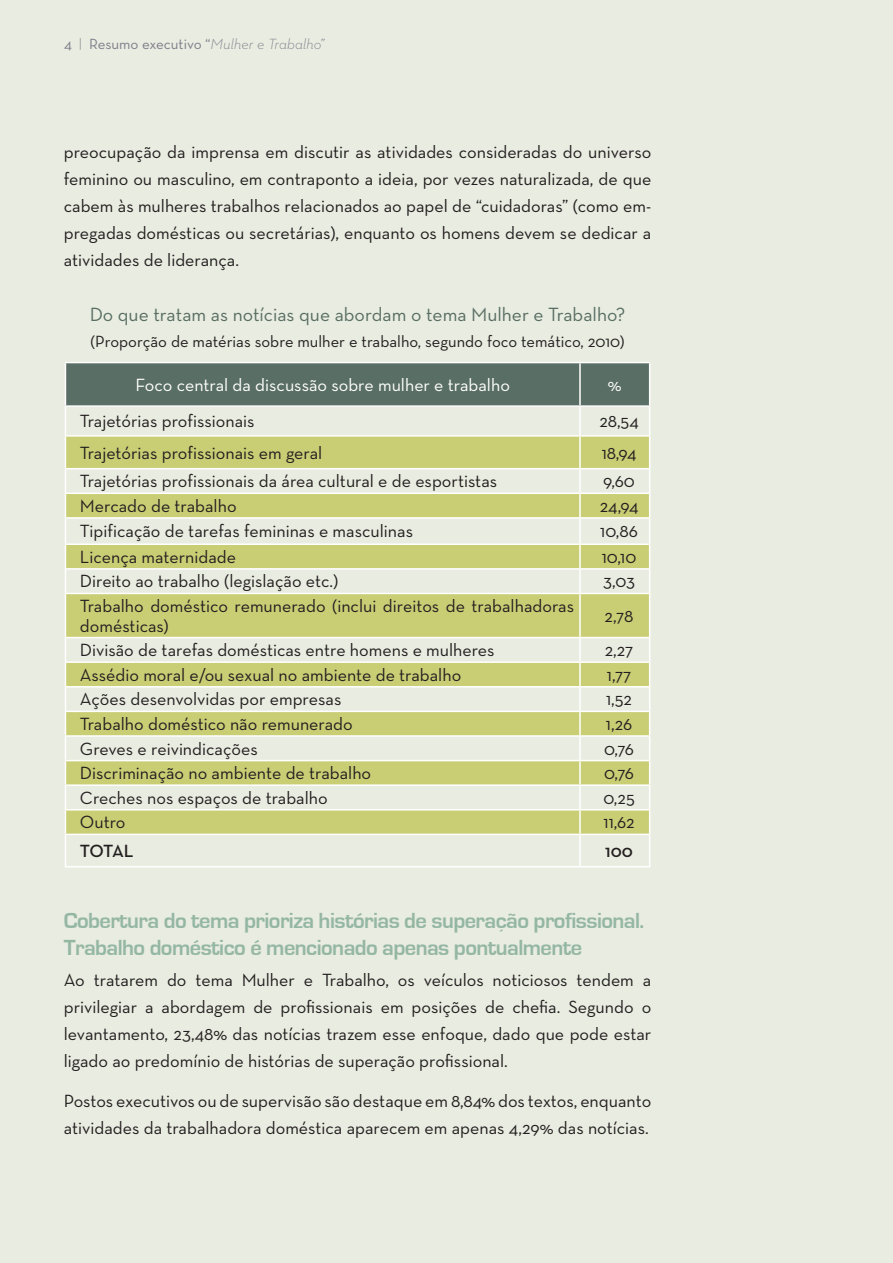
<style>
.page{position:relative;width:893px;height:1263px;background:#e9ece0}
.page>*{position:absolute;margin:0;border:0;box-sizing:border-box;transform-origin:0 0}
.primeiro_paragrafo{font:700 22.5px/27px "Eurostile";letter-spacing:-.025em;color:#94b7a3}
.texto_corrido{font:19.5px "Neutra Text";color:#596e64}
.Tabela_-_texto_corri{font:18px/19.5px "Neutra Text";color:#231f20}
.titulo_-_new_copy{font:18px/27px "Neutra Text";color:#231f20;text-align:justify}
.primeiro_paragrafo-2{font:18px/27px "Neutra Text";color:#231f20;text-align:justify}
.Tabela_-_subtitulo{font:18px "Neutra Text";color:#fff}
.Tabela_-_texto_corri-2{font:600 18px "Neutra Text";letter-spacing:-.02em;color:#231f20}
.texto_corrido-2{font:16.5px "Neutra Text";color:#231f20}
.paginação_-_titulo{font:15px "Neutra Text";color:#817d8c}
.paginação{font:15px "Neutra Text";color:#817d8c}
.s1{font-family:"Neutra Text Light SC"}
.s2{font-weight:300;font-style:italic}
</style>
<div class="page">
<svg style="left:66px;top:594px;width:583px;height:240px;fill:#c9cd74"></svg>
<hr style="left:65px;top:362px;width:515px;height:1px;background:#fff">
<hr style="left:580px;top:362px;width:70px;height:1px;background:#fff">
<svg style="left:65px;top:363px;width:585px;height:230px"></svg>
<hr style="left:65px;top:593px;width:515px;height:1px;background:#fff">
<hr style="left:65px;top:594px;width:1px;height:43px;background:#fff">
<hr style="left:580px;top:593px;width:70px;height:1px;background:#fff">
<hr style="left:579px;top:594px;width:2px;height:43px;background:#fff">
<hr style="left:649px;top:594px;width:1px;height:43px;background:#fff">
<hr style="left:65px;top:637px;width:515px;height:1px;background:#fff">
<hr style="left:580px;top:637px;width:70px;height:1px;background:#fff">
<hr style="left:579px;top:638px;width:2px;height:23px;background:#fff">
<hr style="left:65px;top:661px;width:515px;height:2px;background:#fff">
<hr style="left:580px;top:661px;width:70px;height:2px;background:#fff">
<hr style="left:579px;top:663px;width:2px;height:23px;background:#fff">
<hr style="left:65px;top:686px;width:515px;height:1px;background:#fff">
<hr style="left:580px;top:686px;width:70px;height:1px;background:#fff">
<hr style="left:579px;top:687px;width:2px;height:24px;background:#fff">
<hr style="left:65px;top:711px;width:515px;height:1px;background:#fff">
<hr style="left:580px;top:711px;width:70px;height:1px;background:#fff">
<hr style="left:579px;top:712px;width:2px;height:23px;background:#fff">
<hr style="left:65px;top:735px;width:515px;height:2px;background:#fff">
<hr style="left:580px;top:735px;width:70px;height:2px;background:#fff">
<hr style="left:579px;top:737px;width:2px;height:23px;background:#fff">
<hr style="left:65px;top:760px;width:515px;height:1px;background:#fff">
<hr style="left:580px;top:760px;width:70px;height:1px;background:#fff">
<hr style="left:579px;top:761px;width:2px;height:23px;background:#fff">
<hr style="left:65px;top:784px;width:515px;height:2px;background:#fff">
<hr style="left:580px;top:784px;width:70px;height:2px;background:#fff">
<hr style="left:579px;top:786px;width:2px;height:23px;background:#fff">
<hr style="left:65px;top:809px;width:515px;height:1px;background:#fff">
<svg style="left:65px;top:638px;width:1px;height:196px"></svg>
<hr style="left:580px;top:809px;width:70px;height:1px;background:#fff">
<hr style="left:579px;top:810px;width:2px;height:24px;background:#fff">
<svg style="left:649px;top:638px;width:1px;height:196px"></svg>
<hr style="left:65px;top:834px;width:515px;height:1px;background:#fff">
<hr style="left:65px;top:835px;width:1px;height:31px;background:#fff">
<hr style="left:580px;top:834px;width:70px;height:1px;background:#fff">
<hr style="left:579px;top:835px;width:2px;height:31px;background:#fff">
<hr style="left:649px;top:835px;width:1px;height:31px;background:#fff">
<hr style="left:65px;top:866px;width:515px;height:1px;background:#fff">
<hr style="left:580px;top:866px;width:70px;height:1px;background:#fff">
<p class="paginação" style="left:64px;top:35px;width:9px">4</p>
<p class="paginação_-_titulo" style="left:79px;top:35px;width:247px"><span class="s1">|</span> Resumo executivo “<span class="s2">Mulher e Trabalho”</span></p>
<p class="primeiro_paragrafo-2" style="left:64px;top:138px;width:589px">preocupação da imprensa em discutir as atividades consideradas do universo feminino ou masculino, em contraponto a ideia, por vezes naturalizada, de que cabem às mulheres trabalhos relacionados ao papel de “cuidadoras” (como em&shy;pregadas domésticas ou secretárias), enquanto os homens devem se dedicar a atividades de liderança.</p>
<p class="texto_corrido" style="left:90px;top:303px;width:537px">Do que tratam as notícias que abordam o tema Mulher e Trabalho?</p>
<p class="texto_corrido-2" style="left:90px;top:332px;width:536px">(Proporção de matérias sobre mulher e trabalho, segundo foco temático, 2010)</p>
<p class="Tabela_-_subtitulo" style="left:136px;top:374px;width:376px">Foco central da discussão sobre mulher e trabalho</p>
<p class="Tabela_-_subtitulo" style="left:608px;top:374px;width:15px">%</p>
<p class="Tabela_-_texto_corri" style="left:80px;top:411px;width:176px">Trajetórias profissionais</p>
<p class="Tabela_-_texto_corri" style="left:599px;top:411px;width:41px">28,54</p>
<p class="Tabela_-_texto_corri" style="left:80px;top:442px;width:244px">Trajetórias profissionais em geral</p>
<p class="Tabela_-_texto_corri" style="left:602px;top:442px;width:36px">18,94</p>
<p class="Tabela_-_texto_corri" style="left:80px;top:471px;width:419px">Trajetórias profissionais da área cultural e de esportistas</p>
<p class="Tabela_-_texto_corri" style="left:603px;top:471px;width:33px">9,60</p>
<p class="Tabela_-_texto_corri" style="left:80px;top:496px;width:158px">Mercado de trabalho</p>
<p class="Tabela_-_texto_corri" style="left:600px;top:496px;width:40px">24,94</p>
<p class="Tabela_-_texto_corri" style="left:80px;top:521px;width:335px">Tipificação de tarefas femininas e masculinas</p>
<p class="Tabela_-_texto_corri" style="left:600px;top:521px;width:39px">10,86</p>
<p class="Tabela_-_texto_corri" style="left:80px;top:547px;width:158px">Licença maternidade</p>
<p class="Tabela_-_texto_corri" style="left:602px;top:547px;width:36px">10,10</p>
<p class="Tabela_-_texto_corri" style="left:80px;top:571px;width:260px">Direito ao trabalho (legislação etc.)</p>
<p class="Tabela_-_texto_corri" style="left:603px;top:571px;width:33px">3,03</p>
<p class="Tabela_-_texto_corri" style="left:80px;top:596px;width:496px">Trabalho doméstico remunerado (inclui direitos de trabalhadoras domésticas)</p>
<p class="Tabela_-_texto_corri" style="left:605px;top:606px;width:30px">2,78</p>
<p class="Tabela_-_texto_corri" style="left:80px;top:640px;width:416px">Divisão de tarefas domésticas entre homens e mulheres</p>
<p class="Tabela_-_texto_corri" style="left:605px;top:640px;width:30px">2,27</p>
<p class="Tabela_-_texto_corri" style="left:80px;top:665px;width:383px">Assédio moral e/ou sexual no ambiente de trabalho</p>
<p class="Tabela_-_texto_corri" style="left:607px;top:665px;width:26px">1,77</p>
<p class="Tabela_-_texto_corri" style="left:80px;top:689px;width:263px">Ações desenvolvidas por empresas</p>
<p class="Tabela_-_texto_corri" style="left:606px;top:689px;width:27px">1,52</p>
<p class="Tabela_-_texto_corri" style="left:80px;top:714px;width:274px">Trabalho doméstico não remunerado</p>
<p class="Tabela_-_texto_corri" style="left:606px;top:714px;width:28px">1,26</p>
<p class="Tabela_-_texto_corri" style="left:80px;top:738px;width:179px">Greves e reivindicações</p>
<p class="Tabela_-_texto_corri" style="left:604px;top:738px;width:32px">0,76</p>
<p class="Tabela_-_texto_corri" style="left:80px;top:763px;width:293px">Discriminação no ambiente de trabalho</p>
<p class="Tabela_-_texto_corri" style="left:604px;top:763px;width:32px">0,76</p>
<p class="Tabela_-_texto_corri" style="left:80px;top:788px;width:249px">Creches nos espaços de trabalho</p>
<p class="Tabela_-_texto_corri" style="left:603px;top:788px;width:33px">0,25</p>
<p class="Tabela_-_texto_corri" style="left:80px;top:812px;width:47px">Outro</p>
<p class="Tabela_-_texto_corri" style="left:604px;top:812px;width:32px">11,62</p>
<p class="Tabela_-_texto_corri-2" style="left:80px;top:840px;width:55px">TOTAL</p>
<p class="Tabela_-_texto_corri-2" style="left:605px;top:840px;width:29px">100</p>
<p class="primeiro_paragrafo" style="left:64px;top:907px;width:582px">Cobertura do tema prioriza histórias de superação profissional.<br>Trabalho doméstico é mencionado apenas pontualmente</p>
<p class="titulo_-_new_copy" style="left:64px;top:966px;width:589px">Ao tratarem do tema Mulher e Trabalho, os veículos noticiosos tendem a privilegiar a abordagem de profissionais em posições de chefia. Segundo o levantamento, 23,48% das notícias trazem esse enfoque, dado que pode estar ligado ao predomínio de histórias de superação profissional.</p>
<p class="titulo_-_new_copy" style="left:64px;top:1087px;width:589px">Postos executivos ou de supervisão são destaque em 8,84% dos textos, enquanto atividades da trabalhadora doméstica aparecem em apenas 4,29% das notícias.</p>
</div>
